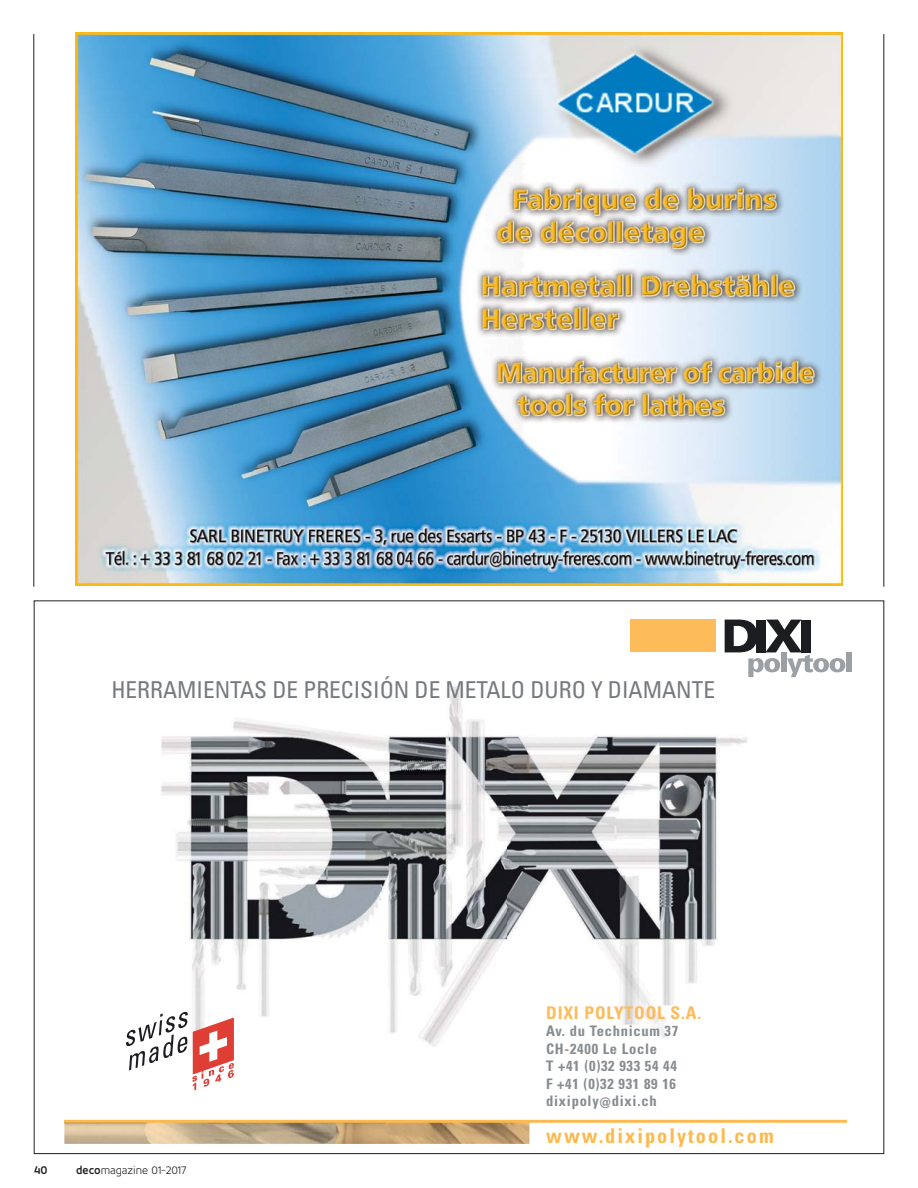
<style>
.page{position:relative;width:918px;height:1188px;background:#fff}
.page>*{position:absolute;margin:0;border:0;box-sizing:border-box;transform-origin:0 0}
.t1{font:condensed 23.25px "Univers";color:#757a7f}
.t2{font:700 condensed 20.4px "Univers";letter-spacing:.1em;color:#fdb94b}
.t3{font:700 condensed 17.4px "Univers";letter-spacing:.05em;color:#fdbb5a}
.t4{font:700 condensed 14.55px/17.4px "Univers";letter-spacing:.05em;color:#878c90}
.t5{font:300 12px "Accord Alternate";color:#231f20}
.t6{font:700 12px "Accord Alternate";color:#231f20}
.s1{font-weight:700}
</style>
<div class="page">
<img style="left:75px;top:33px;width:768px;height:553px">
<hr style="left:33px;top:34px;width:1px;height:553px;background:#231f20">
<hr style="left:883px;top:34px;width:1px;height:553px;background:#231f20">
<img style="left:64px;top:1123px;width:466px;height:21px">
<img style="left:161px;top:677px;width:592px;height:370px">
<svg style="left:725px;top:620px;width:120px;height:57px"></svg>
<div style="left:847px;top:653px;width:5px;height:19px;background:#9aa0a4"></div>
<div style="left:630px;top:620px;width:86px;height:32px;background:#fdbb5a"></div>
<hr style="left:64px;top:1120px;width:783px;height:3px;background:#fdb94b">
<svg style="left:126px;top:1012px;width:108px;height:78px"></svg>
<h1 class="t1" style="left:111px;top:681px;width:605px">HERRAMIENTAS DE PRECISIÓN DE METALO DURO Y DIAMANTE</h1>
<p class="t3" style="left:546px;top:1003px;width:157px">DIXI POLYTOOL S.A.</p>
<p class="t4" style="left:546px;top:1023px;width:134px">Av. du Technicum 37<br>CH-2400 Le Locle<br>T +41 (0)32 933 54 44<br>F +41 (0)32 931 89 16 dixipoly@dixi.ch</p>
<p class="t6" style="left:34px;top:1165px;width:15px">40</p>
<p class="t5" style="left:76px;top:1165px;width:112px"><span class="s1">deco</span>magazine 01-2017</p>
<h2 class="t2" style="left:546px;top:1124px;width:229px">www.dixipolytool.com</h2>
</div>
